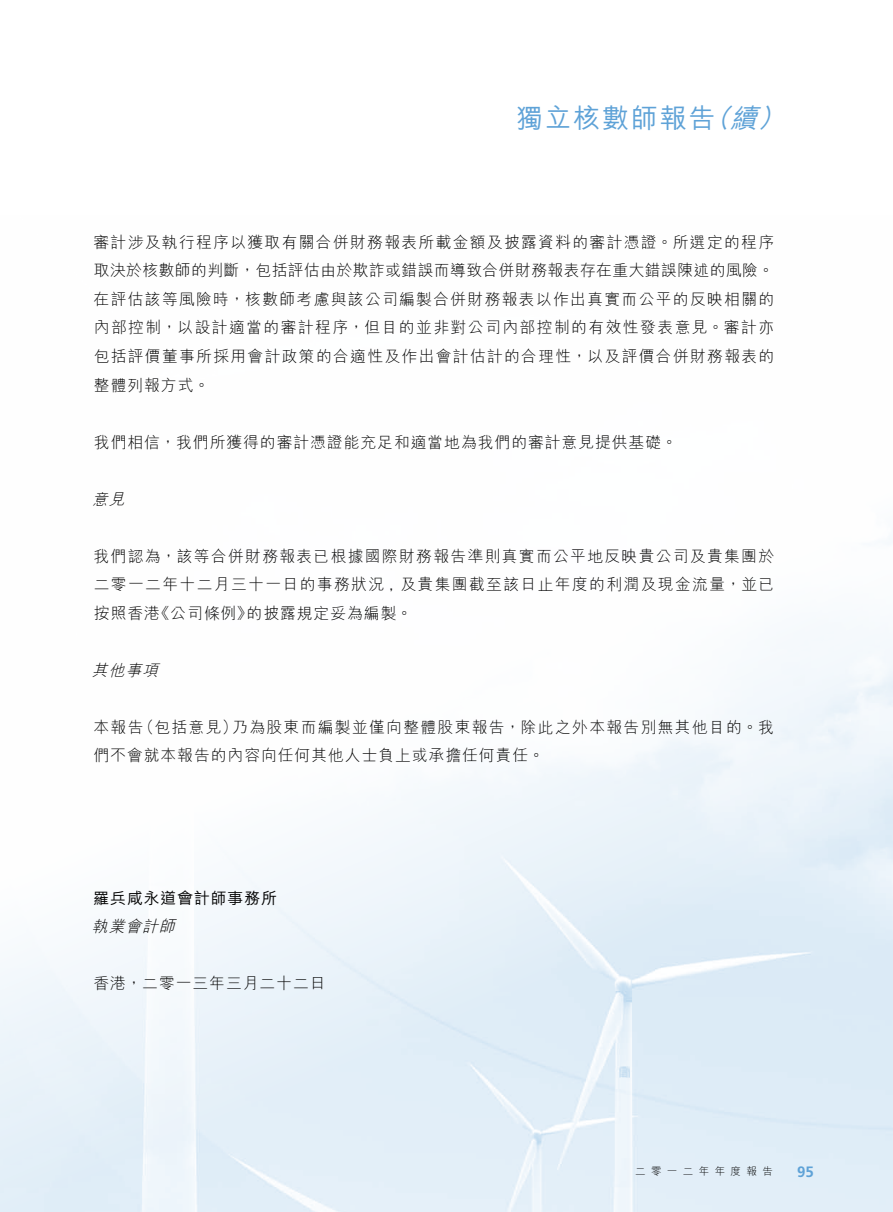
<style>
.page{position:relative;width:893px;height:1212px;background:#fff}
.page>*{position:absolute;margin:0;border:0;box-sizing:border-box;transform-origin:0 0}
.t1{font:500 27px "M Hei HK";letter-spacing:.065em;color:#5ea2d7}
.t2{font:300 15.75px/28.5px "M Hei HK";letter-spacing:.085em;color:#000;text-align:justify}
.t3{font:300 15.75px "M Hei HK";letter-spacing:.065em;color:#000}
.t4{font:italic 300 15.75px "M Hei HK";color:#000}
.t5{font:500 15.75px "M Hei HK";letter-spacing:.065em;color:#000}
.t6{font:700 15px "Frutiger LT Std";color:#5ea2d7}
.t7{font:300 10.5px "M Hei HK";letter-spacing:.515em;color:#000}
.s1{font-style:italic}
</style>
<div class="page">
<h1 class="t1" style="left:516px;top:98px;width:279px">獨立核數師報告<span class="s1">（續）</span></h1>
<p class="t2" style="left:94px;top:228px;width:682px">審計涉及執行程序以獲取有關合併財務報表所載金額及披露資料的審計憑證。所選定的程序取決於核數師的判斷，包括評估由於欺詐或錯誤而導致合併財務報表存在重大錯誤陳述的風險。在評估該等風險時，核數師考慮與該公司編製合併財務報表以作出真實而公平的反映相關的內部控制，以設計適當的審計程序，但目的並非對公司內部控制的有效性發表意見。審計亦包括評價董事所採用會計政策的合適性及作出會計估計的合理性，以及評價合併財務報表的整體列報方式。</p>
<p class="t3" style="left:94px;top:434px;width:585px">我們相信，我們所獲得的審計憑證能充足和適當地為我們的審計意見提供基礎。</p>
<p class="t4" style="left:92px;top:491px;width:38px">意見</p>
<p class="t2" style="left:94px;top:541px;width:682px">我們認為，該等合併財務報表已根據國際財務報告準則真實而公平地反映貴公司及貴集團於二零一二年十二月三十一日的事務狀況 ﹐及貴集團截至該日止年度的利潤及現金流量，並已按照香港《公司條例》的披露規定妥為編製。</p>
<p class="t4" style="left:92px;top:662px;width:72px">其他事項</p>
<p class="t2" style="left:94px;top:712px;width:682px">本報告（包括意見）乃為股東而編製並僅向整體股東報告，除此之外本報告別無其他目的。我們不會就本報告的內容向任何其他人士負上或承擔任何責任。</p>
<p class="t5" style="left:94px;top:886px;width:185px">羅兵咸永道會計師事務所</p>
<p class="t4" style="left:92px;top:918px;width:88px">執業會計師</p>
<p class="t3" style="left:94px;top:975px;width:234px">香港，二零一三年三月二十二日</p>
<p class="t7" style="left:635px;top:1166px;width:139px">二零一二年年度報告</p>
<p class="t6" style="left:797px;top:1163px;width:18px">95</p>
</div>
